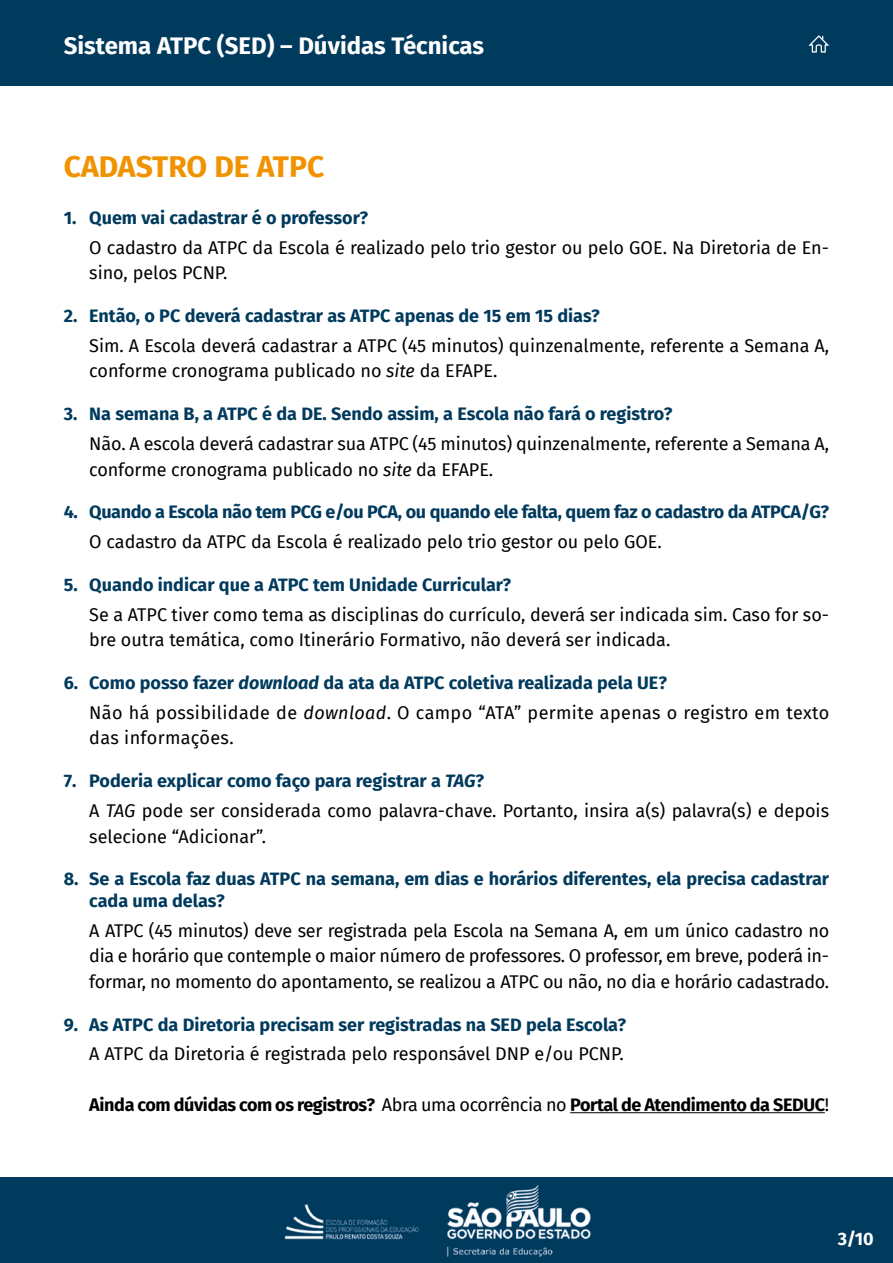
<style>
.page{position:relative;width:893px;height:1263px;background:#fff}
.page>*{position:absolute;margin:0;border:0;box-sizing:border-box;transform-origin:0 0}
.t1{font:700 30px "Fira Sans";color:#f19200}
.t2{font:700 24px "Fira Sans";color:#fff}
.t3{font:18px/25.5px "Fira Sans";color:#000}
.t4{font:700 18px/21.6px "Fira Sans";color:#003a5d}
.t5{font:18px/29.7px "Fira Sans";letter-spacing:.02em;color:#000}
.t6{font:700 18px "Fira Sans";letter-spacing:-.02em;color:#000}
.t7{font:700 18px "Fira Sans";letter-spacing:-.02em;color:#003a5d}
.t8{font:700 18px "Fira Sans";color:#fff}
.s1{font-style:italic}
.s2{font-weight:700;color:#003a5d}
.s3{font-weight:700;font-style:italic;color:#003a5d}
.s4{font-weight:400}
</style>
<div class="page">
<div style="left:0;top:0;width:893px;height:85px;background:#003a5d"></div>
<div style="left:0;top:1178px;width:893px;height:85px;background:#003a5d"></div>
<img style="left:284px;top:1185px;width:307px;height:72px">
<svg style="left:808px;top:35px;width:21px;height:18px"></svg>
<hr style="left:570px;top:1112px;width:255px;height:1px;background:#000">
<h2 class="t2" style="left:64px;top:25px;width:422px">Sistema ATPC (SED) – Dúvidas Técnicas</h2>
<h1 class="t1" style="left:64px;top:141px;width:262px">CADASTRO DE ATPC</h1>
<p class="t4" style="left:64px;top:206px;width:306px">1. Quem vai cadastrar é o professor?</p>
<p class="t3" style="left:89px;top:234px;width:741px">O cadastro da ATPC da Escola é realizado pelo trio gestor ou pelo GOE. Na Diretoria de En&shy;sino, pelos PCNP.</p>
<p class="t4" style="left:64px;top:304px;width:537px">2. Então, o PC deverá cadastrar as ATPC apenas de 15 em 15 dias?</p>
<p class="t3" style="left:89px;top:332px;width:741px">Sim. A Escola deverá cadastrar a ATPC (45 minutos) quinzenalmente, referente a Semana A, conforme cronograma publicado no <span class="s1">site</span> da EFAPE.</p>
<p class="t4" style="left:64px;top:402px;width:610px">3. Na semana B, a ATPC é da DE. Sendo assim, a Escola não fará o registro?</p>
<p class="t3" style="left:89px;top:430px;width:741px">Não. A escola deverá cadastrar sua ATPC (45 minutos) quinzenalmente, referente a Semana A, conforme cronograma publicado no <span class="s1">site</span> da EFAPE.</p>
<p class="t7" style="left:64px;top:497px;width:767px">4. Quando a Escola não tem PCG e/ou PCA, ou quando ele falta, quem faz o cadastro da ATPCA/G?</p>
<p class="t3" style="left:89px;top:529px;width:574px">O cadastro da ATPC da Escola é realizado pelo trio gestor ou pelo GOE.</p>
<p class="t4" style="left:64px;top:573px;width:449px">5. Quando indicar que a ATPC tem Unidade Curricular?</p>
<p class="t3" style="left:89px;top:601px;width:741px">Se a ATPC tiver como tema as disciplinas do currículo, deverá ser indicada sim. Caso for so&shy;bre outra temática, como Itinerário Formativo, não deverá ser indicada.</p>
<p class="t5" style="left:89px;top:667px;width:741px;text-indent:-26px"><span class="s2">6. Como posso fazer</span> <span class="s3">download</span> <span class="s2">da ata da ATPC coletiva realizada pela UE?<br></span>Não há possibilidade de <span class="s1">download</span>. O campo “ATA” permite apenas o registro em texto</p>
<p class="t5" style="left:89px;top:723px;width:146px">das informações.</p>
<p class="t3" style="left:89px;top:766px;width:741px;line-height:29.7px;text-indent:-26px"><span class="s2">7. Poderia explicar como faço para registrar a</span> <span class="s3">TAG</span><span class="s2">?<br></span>A <span class="s1">TAG</span> pode ser considerada como palavra-chave. Portanto, insira a(s) palavra(s) e depois</p>
<p class="t3" style="left:89px;top:823px;width:178px">selecione “Adicionar”.</p>
<p class="t4" style="left:89px;top:867px;width:741px;text-indent:-26px">8. Se a Escola faz duas ATPC na semana, em dias e horários diferentes, ela precisa cadastrar cada uma delas?</p>
<p class="t3" style="left:89px;top:917px;width:741px;text-align:justify">A ATPC (45 minutos) deve ser registrada pela Escola na Semana A, em um único cadastro no dia e horário que contemple o maior número de professores. O professor, em breve, poderá in&shy;formar, no momento do apontamento, se realizou a ATPC ou não, no dia e horário cadastrado.</p>
<p class="t4" style="left:64px;top:1012px;width:564px">9. As ATPC da Diretoria precisam ser registradas na SED pela Escola?</p>
<p class="t3" style="left:89px;top:1041px;width:536px">A ATPC da Diretoria é registrada pelo responsável DNP e/ou PCNP.</p>
<p class="t6" style="left:89px;top:1090px;width:741px">Ainda com dúvidas com os registros? <span class="s4">Abra uma ocorrência no</span> Portal de Atendimento da SEDUC<span class="s4">!</span></p>
<p class="t8" style="left:838px;top:1223px;width:38px">3/10</p>
</div>
